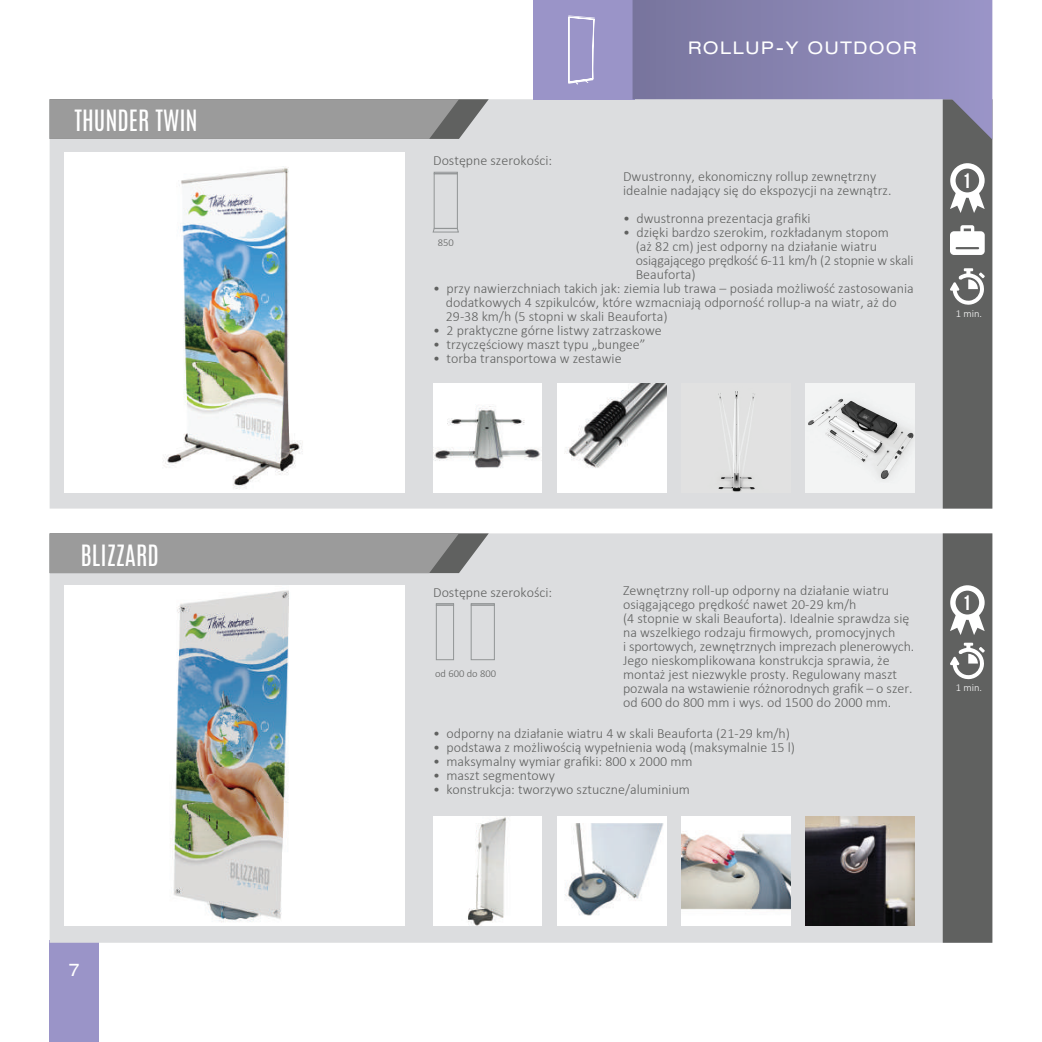
<style>
.page{position:relative;width:1042px;height:1042px;background:#fff}
.page>*{position:absolute;margin:0;border:0;box-sizing:border-box;transform-origin:0 0}
.t1{font:24.5px "Antonio";color:#fff}
.t2{font:21px "Bebas Neue";color:#fff}
.t3{font:expanded 17.5px "Helvetica Neue LT Pro";letter-spacing:.1em;color:#fff}
.t4{font:300 14px/14px "Calibri";color:#606160}
.t5{font:300 10.5px "Calibri";color:#606160}
.t6{font:300 10.5px "Calibri";color:#fff}
</style>
<div class="page">
<div style="left:50px;top:940px;width:49px;height:102px;background:#9a94c8"></div>
<div style="left:50px;top:533px;width:893px;height:410px;background:#dcdddf"></div>
<div style="left:50px;top:99px;width:893px;height:409px;background:#dcdddf"></div>
<svg style="left:50px;top:99px;width:439px;height:40px;background:#999"></svg>
<svg style="left:50px;top:533px;width:439px;height:40px;background:#999"></svg>
<div style="left:533px;top:0;width:102px;height:99px;background:#9a94c8"></div>
<svg style="left:632px;top:0;width:360px;height:140px;background:#9e9bbd"></svg>
<svg style="left:568px;top:15px;width:27px;height:70px"></svg>
<div style="left:434px;top:173px;width:24px;height:56px;border:1px solid #929596"></div>
<div style="left:434px;top:172px;width:24px;height:2px;border:1px solid #929596"></div>
<svg style="left:432px;top:228px;width:27px;height:5px"></svg>
<svg style="left:943px;top:99px;width:49px;height:409px;background:#727374"></svg>
<svg style="left:943px;top:533px;width:49px;height:410px;background:#696a69"></svg>
<img style="left:65px;top:152px;width:339px;height:340px">
<img style="left:433px;top:383px;width:109px;height:109px">
<img style="left:557px;top:383px;width:109px;height:109px">
<div style="left:681px;top:383px;width:109px;height:109px;background:#e1e1e1"></div>
<img style="left:806px;top:383px;width:108px;height:109px">
<img style="left:65px;top:585px;width:339px;height:340px">
<div style="left:471px;top:605px;width:24px;height:55px;border:1px solid #929596"></div>
<div style="left:471px;top:603px;width:24px;height:2px;border:1px solid #929596"></div>
<div style="left:436px;top:605px;width:18px;height:55px;border:1px solid #929596"></div>
<svg style="left:436px;top:603px;width:18px;height:2px"></svg>
<img style="left:433px;top:816px;width:109px;height:109px">
<img style="left:557px;top:816px;width:109px;height:109px">
<img style="left:681px;top:816px;width:109px;height:109px">
<img style="left:806px;top:816px;width:108px;height:109px">
<h1 class="t1" style="left:74px;top:103px;width:125px">THUNDER TWIN</h1>
<h1 class="t1" style="left:80px;top:537px;width:80px">BLIZZARD</h1>
<p class="t3" style="left:69px;top:960px;width:12px">7</p>
<p class="t4" style="left:433px;top:154px;width:120px">Dostępne szerokości:</p>
<p class="t3" style="left:688px;top:38px;width:230px">ROLLUP-Y OUTDOOR</p>
<p class="t4" style="left:623px;top:169px;width:270px">Dwustronny, ekonomiczny rollup zewnętrzny idealnie nadający się do ekspozycji na zewnątrz.</p>
<p class="t4" style="left:623px;top:211px;width:189px">• dwustronna prezentacja grafiki</p>
<p class="t4" style="left:636px;top:225px;width:279px;text-indent:-13px">• dzięki bardzo szerokim, rozkładanym stopom<br>(aż 82 cm) jest odporny na działanie wiatru osiągającego prędkość 6-11 km/h (2 stopnie w skali Beauforta)</p>
<p class="t5" style="left:438px;top:236px;width:17px">850</p>
<p class="t4" style="left:446px;top:281px;width:469px;text-indent:-13px">• przy nawierzchniach takich jak: ziemia lub trawa – posiada możliwość zastosowania dodatkowych 4 szpikulców, które wzmacniają odporność rollup-a na wiatr, aż do<br>29-38 km/h (5 stopni w skali Beauforta)</p>
<p class="t4" style="left:433px;top:323px;width:230px">• 2 praktyczne górne listwy zatrzaskowe</p>
<p class="t4" style="left:433px;top:337px;width:214px">• trzyczęściowy maszt typu „bungee”</p>
<p class="t4" style="left:433px;top:351px;width:190px">• torba transportowa w zestawie</p>
<h2 class="t2" style="left:962px;top:169px;width:10px">1</h2>
<p class="t6" style="left:955px;top:307px;width:28px">1 min.</p>
<p class="t4" style="left:433px;top:585px;width:120px">Dostępne szerokości:</p>
<p class="t4" style="left:623px;top:583px;width:293px">Zewnętrzny roll-up odporny na działanie wiatru osiągającego prędkość nawet 20-29 km/h<br>(4 stopnie w skali Beauforta). Idealnie sprawdza się na wszelkiego rodzaju firmowych, promocyjnych<br>i sportowych, zewnętrznych imprezach plenerowych.<br>Jego nieskomplikowana konstrukcja sprawia, że montaż jest niezwykle prosty. Regulowany maszt pozwala na wstawienie różnorodnych grafik – o szer. od 600 do 800 mm i wys. od 1500 do 2000 mm.</p>
<p class="t4" style="left:433px;top:726px;width:358px">• odporny na działanie wiatru 4 w skali Beauforta (21-29 km/h)</p>
<p class="t4" style="left:433px;top:740px;width:363px">• podstawa z możliwością wypełnienia wodą (maksymalnie 15 l)</p>
<p class="t4" style="left:433px;top:754px;width:261px">• maksymalny wymiar grafiki: 800 x 2000 mm</p>
<p class="t4" style="left:433px;top:768px;width:123px">• maszt segmentowy</p>
<p class="t4" style="left:433px;top:782px;width:258px">• konstrukcja: tworzywo sztuczne/aluminium</p>
<p class="t5" style="left:435px;top:667px;width:63px">od 600 do 800</p>
<h2 class="t2" style="left:962px;top:591px;width:10px">1</h2>
<p class="t6" style="left:955px;top:681px;width:28px">1 min.</p>
</div>
